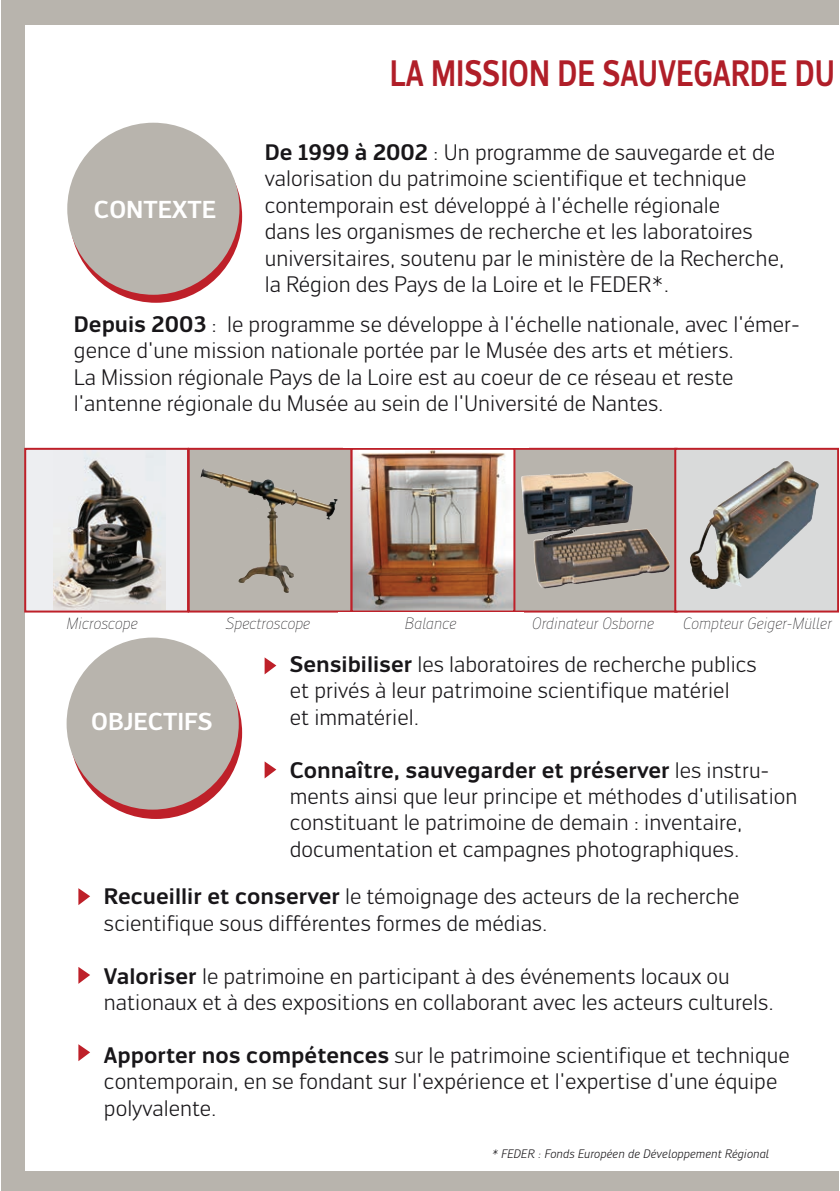
<style>
.page{position:relative;width:840px;height:1191px;background:#fff}
.page>*{position:absolute;margin:0;border:0;box-sizing:border-box;transform-origin:0 0}
.t1{font:700 36px "Engel New Sans PRO";color:#b01e28;scale:.81 1}
.t2{font:700 24px "Engel New Sans PRO";color:#fff}
.t3{font:22px/26.4px "Engel New Sans PRO";color:#181619}
.t4{font:italic 200 16px "Engel New Sans PRO";color:#181619}
.t5{font:italic 12px "Engel New Sans PRO";color:#181619}
.s1{font-weight:700}
</style>
<div class="page">
<div style="left:2px;top:1px;width:836px;height:1190px;background:#b8b4ad"></div>
<div style="left:25px;top:25px;width:813px;height:1145px;background:#fff"></div>
<svg style="left:70px;top:131px;width:172px;height:172px"></svg>
<svg style="left:70px;top:647px;width:172px;height:172px;background:#be2c34"></svg>
<div style="left:67px;top:123px;width:172px;height:172px;background:#b8b4ad;border-radius:50%"></div>
<div style="left:67px;top:637px;width:172px;height:172px;background:#b8b4ad;border-radius:50%"></div>
<div style="left:24px;top:448px;width:165px;height:164px;background:#edeef1;border:2px solid #be2029"></div>
<div style="left:188px;top:448px;width:164px;height:164px;background:#b8b4ad;border:2px solid #be2029"></div>
<svg style="left:515px;top:448px;width:159px;height:164px"></svg>
<img style="left:353px;top:451px;width:159px;height:158px">
<div style="left:350px;top:448px;width:165px;height:164px;border:2px solid #be2029"></div>
<img style="left:54px;top:450px;width:112px;height:159px">
<div style="left:675px;top:449px;width:162px;height:162px;background:#d9dada"></div>
<div style="left:674px;top:448px;width:164px;height:164px;border:2px solid #be2029"></div>
<img style="left:200px;top:468px;width:138px;height:125px">
<img style="left:674px;top:452px;width:164px;height:137px">
<svg style="left:264px;top:657px;width:12px;height:17px"></svg>
<svg style="left:264px;top:761px;width:12px;height:17px"></svg>
<svg style="left:78px;top:888px;width:12px;height:17px"></svg>
<svg style="left:78px;top:967px;width:12px;height:17px"></svg>
<svg style="left:78px;top:1044px;width:12px;height:17px"></svg>
<img style="left:515px;top:451px;width:159px;height:158px">
<p class="t2" style="left:94px;top:194px;width:124px">CONTEXTE</p>
<h1 class="t1" style="left:389px;top:51px;width:550px">LA MISSION DE SAUVEGARDE DU</h1>
<p class="t3" style="left:265px;top:139px;width:520px"><span class="s1">De 1999 à 2002</span> : Un programme de sauvegarde et de valorisation du patrimoine scientifique et technique contemporain est développé à l'échelle régionale<br>dans les organismes de recherche et les laboratoires universitaires, soutenu par le ministère de la Recherche, la Région des Pays de la Loire et le FEDER*.</p>
<p class="t3" style="left:74px;top:311px;width:727px"><span class="s1">Depuis 2003</span> : le programme se développe à l'échelle nationale, avec l'émer&shy;gence d'une mission nationale portée par le Musée des arts et métiers.<br>La Mission régionale Pays de la Loire est au coeur de ce réseau et reste l'antenne régionale du Musée au sein de l'Université de Nantes.</p>
<p class="t4" style="left:67px;top:613px;width:73px">Microscope</p>
<p class="t4" style="left:226px;top:613px;width:86px">Spectroscope</p>
<p class="t4" style="left:405px;top:613px;width:53px">Balance</p>
<p class="t4" style="left:532px;top:613px;width:123px">Ordinateur Osborne</p>
<p class="t4" style="left:683px;top:613px;width:150px">Compteur Geiger-Müller</p>
<p class="t2" style="left:91px;top:706px;width:123px">OBJECTIFS</p>
<p class="t3" style="left:290px;top:651px;width:468px"><span class="s1">Sensibiliser</span> les laboratoires de recherche publics et privés à leur patrimoine scientifique matériel<br>et immatériel.</p>
<p class="t3" style="left:290px;top:756px;width:508px"><span class="s1">Connaître, sauvegarder et préserver</span> les instru&shy;ments ainsi que leur principe et méthodes d'utilisation constituant le patrimoine de demain : inventaire, documentation et campagnes photographiques.</p>
<p class="t3" style="left:104px;top:883px;width:636px"><span class="s1">Recueillir et conserver</span> le témoignage des acteurs de la recherche scientifique sous différentes formes de médias.</p>
<p class="t3" style="left:104px;top:962px;width:671px"><span class="s1">Valoriser</span> le patrimoine en participant à des événements locaux ou nationaux et à des expositions en collaborant avec les acteurs culturels.</p>
<p class="t3" style="left:104px;top:1041px;width:687px"><span class="s1">Apporter nos compétences</span> sur le patrimoine scientifique et technique contemporain, en se fondant sur l'expérience et l'expertise d'une équipe polyvalente.</p>
<p class="t5" style="left:492px;top:1147px;width:278px">* FEDER : Fonds Européen de Développement Régional</p>
</div>
